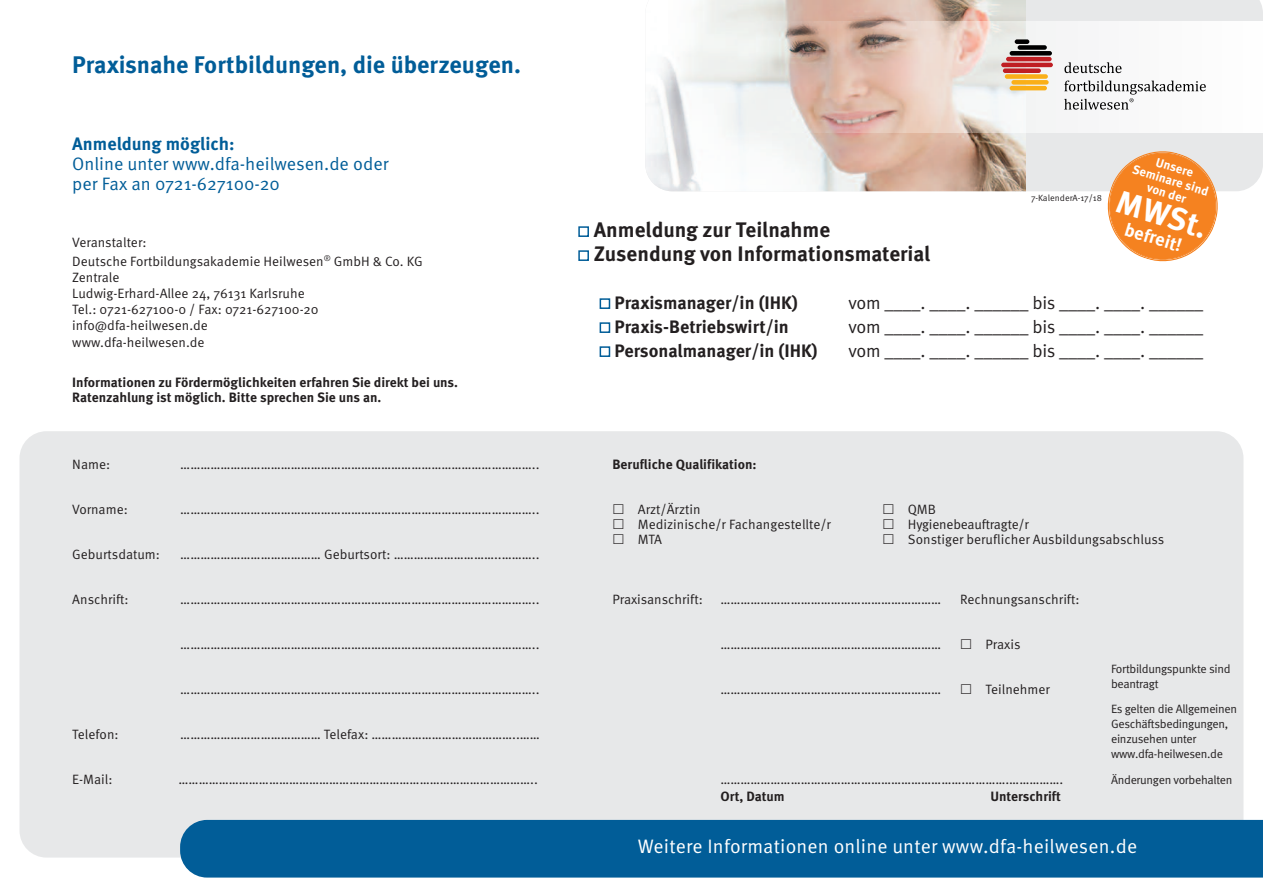
<style>
.page{position:relative;width:1263px;height:893px;background:#fff}
.page>*{position:absolute;margin:0;border:0;box-sizing:border-box;transform-origin:0 0}
.t1{font:700 31.95px "Meta Plus";color:#fff}
.t2{font:700 24px "Meta OT";color:#015d98}
.t3{font:700 21px/24px "Meta OT";color:#231f20}
.t4{font:19.5px "Meta OT Norm";letter-spacing:.01em;color:#fff}
.t5{font:700 18.45px "Meta Plus";color:#fff}
.t6{font:18px "Meta OT Norm";letter-spacing:-.015em;color:#231f20}
.t7{font:700 18px "Meta OT";color:#231f20}
.t8{font:18px/20.1px "Meta OT Norm";color:#015d98}
.t9{font:700 18px "Meta OT";color:#015d98}
.t10{font:13.5px/16.2px "Meta OT Norm";color:#231f20}
.t11{font:700 13.5px/15px "Meta OT";color:#231f20}
.t12{font:700 12.6px/27.2px "Meta Plus";color:#fff}
.t13{font:12px/15px "Meta OT Norm";letter-spacing:-.025em;color:#231f20}
.t14{font:9px "Meta OT Norm";color:#231f20}
</style>
<div class="page">
<div style="left:20px;top:431px;width:1223px;height:427px;background:#e7e8e9;border-radius:27px"></div>
<div style="left:180px;top:820px;width:1083px;height:58px;background:#015d98"></div>
<div style="left:578px;top:226px;width:11px;height:11px;border:2px solid #015d98"></div>
<div style="left:578px;top:250px;width:11px;height:11px;border:2px solid #015d98"></div>
<div style="left:600px;top:298px;width:10px;height:11px;border:2px solid #015d98"></div>
<div style="left:600px;top:346px;width:10px;height:11px;border:2px solid #015d98"></div>
<div style="left:600px;top:322px;width:10px;height:11px;border:2px solid #015d98"></div>
<div style="left:1026px;top:0;width:237px;height:191px;background:#e7e8e9"></div>
<img style="left:645px;top:0;width:381px;height:191px">
<img style="left:756px;top:21px;width:507px;height:112px">
<svg style="left:1064px;top:62px;width:57px;height:11px"></svg>
<svg style="left:1064px;top:81px;width:142px;height:29px"></svg>
<div style="left:1015px;top:39px;width:14px;height:5px;background:#000;border-radius:2px"></div>
<div style="left:1017px;top:45px;width:30px;height:5px;background:#000;border-radius:2px"></div>
<div style="left:1010px;top:51px;width:42px;height:5px;background:#000;border-radius:2px"></div>
<hr style="left:1006px;top:57px;width:46px;height:4px;background:#bf1e23;border-radius:2px">
<hr style="left:1001px;top:63px;width:52px;height:4px;background:#bf1e23;border-radius:2px">
<div style="left:1003px;top:68px;width:38px;height:5px;background:#bf1e23;border-radius:2px"></div>
<div style="left:1005px;top:74px;width:43px;height:5px;background:#faaf18;border-radius:2px"></div>
<div style="left:1011px;top:80px;width:38px;height:5px;background:#faaf18;border-radius:2px"></div>
<hr style="left:1010px;top:86px;width:37px;height:4px;background:#faaf18;border-radius:2px">
<svg style="left:1103px;top:149px;width:119px;height:113px;background:#f4a460"></svg>
<h2 class="t2" style="left:72px;top:55px;width:450px">Praxisnahe Fortbildungen, die überzeugen.</h2>
<h3 class="t9" style="left:72px;top:136px;width:164px">Anmeldung möglich:</h3>
<h3 class="t8" style="left:72px;top:155px;width:318px">Online unter www.dfa-heilwesen.de oder per Fax an 0721-627100-20</h3>
<p class="t10" style="left:72px;top:235px;width:352px;line-height:18.1px">Veranstalter:<br>Deutsche Fortbildungsakademie Heilwesen<sup>®</sup> GmbH &amp; Co. KG</p>
<p class="t10" style="left:72px;top:270px;width:248px">Zentrale<br>Ludwig-Erhard-Allee 24, 76131 Karlsruhe<br>Tel.: 0721-627100-0 / Fax: 0721-627100-20 info@dfa-heilwesen.de www.dfa-heilwesen.de</p>
<p class="t11" style="left:72px;top:375px;width:387px">Informationen zu Fördermöglichkeiten erfahren Sie direkt bei uns.<br>Ratenzahlung ist möglich. Bitte sprechen Sie uns an.</p>
<p class="t12" style="left:1159px;top:148px;width:42px;rotate:17deg">Unsere von der</p>
<p class="t12" style="left:1137px;top:156px;width:80px;rotate:17deg">Seminare sind</p>
<h1 class="t1" style="left:1123px;top:183px;width:95px;rotate:17deg">MWSt.</h1>
<p class="t14" style="left:1031px;top:194px;width:72px">7-KalenderA-17/18</p>
<h3 class="t3" style="left:594px;top:219px;width:338px">Anmeldung zur Teilnahme<br>Zusendung von Informationsmaterial</h3>
<h3 class="t7" style="left:614px;top:296px;width:185px">Praxismanager/in (IHK)</h3>
<h3 class="t6" style="left:848px;top:296px;width:356px">vom ____. ____. ______ bis ____. ____. ______</h3>
<h3 class="t7" style="left:614px;top:320px;width:176px">Praxis-Betriebswirt/in</h3>
<h3 class="t6" style="left:848px;top:320px;width:356px">vom ____. ____. ______ bis ____. ____. ______</h3>
<h3 class="t7" style="left:614px;top:344px;width:205px">Personalmanager/in (IHK)</h3>
<h3 class="t6" style="left:848px;top:344px;width:356px">vom ____. ____. ______ bis ____. ____. ______</h3>
<h3 class="t5" style="left:1128px;top:218px;width:60px;rotate:17deg">befreit!</h3>
<p class="t10" style="left:72px;top:458px;width:39px">Name:</p>
<p class="t10" style="left:180px;top:458px;width:361px">……………………………………………………………………………………………..</p>
<p class="t11" style="left:612px;top:458px;width:146px">Berufliche Qualifikation:</p>
<p class="t10" style="left:72px;top:503px;width:57px">Vorname:</p>
<p class="t10" style="left:180px;top:503px;width:361px">……………………………………………………………………………………………..</p>
<p class="t10" style="left:638px;top:503px;width:64px">Arzt/Ärztin</p>
<p class="t10" style="left:908px;top:503px;width:30px">QMB</p>
<p class="t10" style="left:638px;top:518px;width:195px">Medizinische/r Fachangestellte/r</p>
<p class="t10" style="left:908px;top:518px;width:122px">Hygienebeauftragte/r</p>
<p class="t10" style="left:638px;top:533px;width:26px">MTA</p>
<p class="t10" style="left:908px;top:533px;width:258px">Sonstiger beruflicher Ausbildungsabschluss</p>
<p class="t10" style="left:72px;top:548px;width:89px">Geburtsdatum:</p>
<p class="t10" style="left:180px;top:548px;width:361px">…………………………………… Geburtsort: …………………………..………..</p>
<p class="t10" style="left:72px;top:593px;width:58px">Anschrift:</p>
<p class="t10" style="left:180px;top:593px;width:361px">……………………………………………………………………………………………..</p>
<p class="t10" style="left:612px;top:593px;width:92px">Praxisanschrift:</p>
<p class="t10" style="left:720px;top:593px;width:222px">…………………………………………………………</p>
<p class="t10" style="left:960px;top:593px;width:121px">Rechnungsanschrift:</p>
<p class="t10" style="left:180px;top:638px;width:361px">……………………………………………………………………………………………..</p>
<p class="t10" style="left:720px;top:638px;width:222px">…………………………………………………………</p>
<p class="t10" style="left:985px;top:638px;width:36px">Praxis</p>
<p class="t10" style="left:180px;top:683px;width:361px">……………………………………………………………………………………………..</p>
<p class="t10" style="left:720px;top:683px;width:222px">…………………………………………………………</p>
<p class="t10" style="left:985px;top:683px;width:66px">Teilnehmer</p>
<p class="t10" style="left:72px;top:728px;width:48px">Telefon:</p>
<p class="t10" style="left:180px;top:728px;width:361px">…………………………………… Telefax: ……………………………………..……</p>
<p class="t10" style="left:72px;top:773px;width:42px">E-Mail:</p>
<p class="t10" style="left:179px;top:773px;width:361px">……………………………………………………………………………………………..</p>
<p class="t10" style="left:720px;top:773px;width:344px">……………………………………………………………….………….…………….</p>
<p class="t11" style="left:720px;top:789px;width:66px">Ort, Datum</p>
<p class="t11" style="left:990px;top:789px;width:72px">Unterschrift</p>
<p class="t13" style="left:1111px;top:662px;width:121px">Fortbildungspunkte sind beantragt</p>
<p class="t13" style="left:1111px;top:702px;width:128px">Es gelten die Allgemeinen<br>Geschäftsbedingungen, einzusehen unter www.dfa-heilwesen.de</p>
<p class="t13" style="left:1111px;top:773px;width:123px">Änderungen vorbehalten</p>
<h3 class="t4" style="left:638px;top:839px;width:501px">Weitere Informationen online unter www.dfa-heilwesen.de</h3>
</div>
